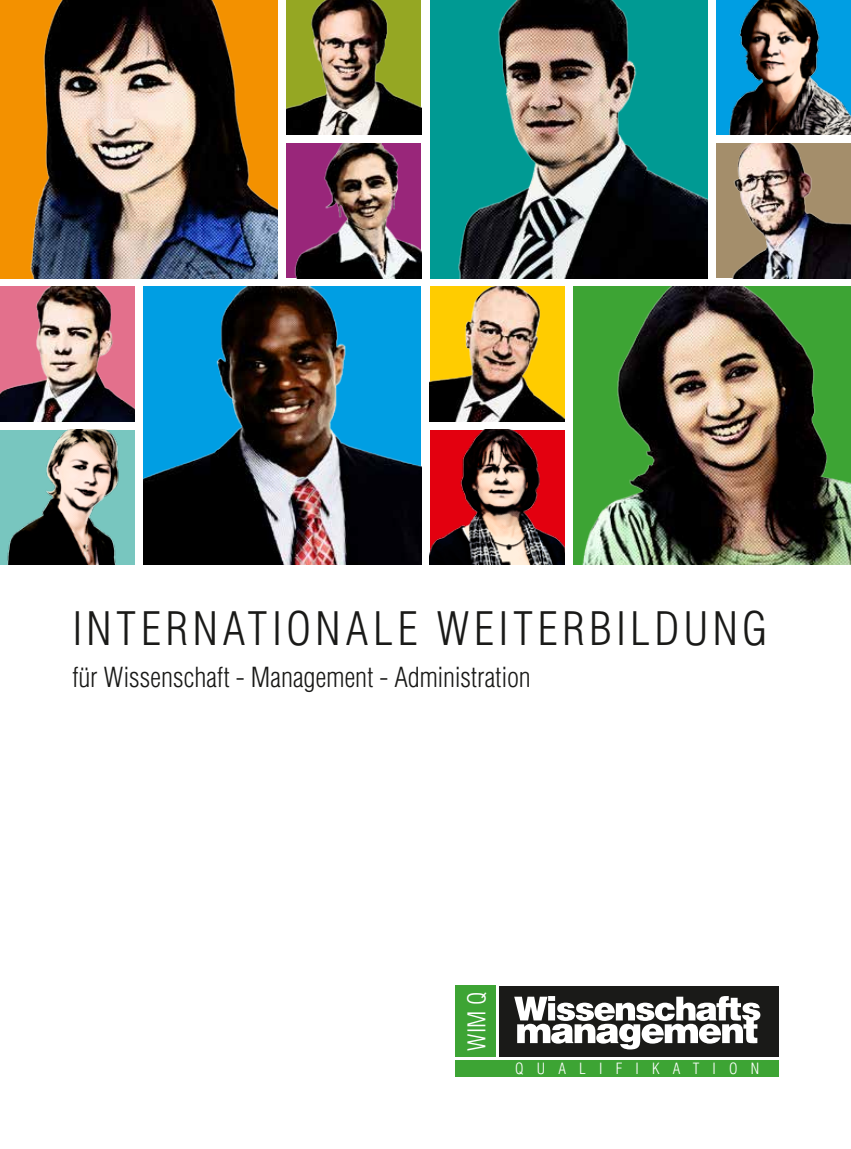
<style>
.page{position:relative;width:851px;height:1149px;background:#fff}
.page>*{position:absolute;margin:0;border:0;box-sizing:border-box;transform-origin:0 0}
.t1{font:300 condensed 45px "Helvetica LT Std";letter-spacing:.1em;color:#1a1a18}
.t2{font:300 condensed 27px "Helvetica LT Std";color:#1a1a18}
.t3{font:300 condensed 23.85px "Helvetica LT Std";color:#fff}
.t4{font:300 condensed 15.15px "Helvetica LT Std";letter-spacing:.87em;color:#fff}
</style>
<div class="page">
<div style="left:498px;top:985px;width:280px;height:71px;background:#1a1a18"></div>
<div style="left:455px;top:985px;width:40px;height:71px;background:#3da434"></div>
<svg style="left:514px;top:996px;width:246px;height:53px"></svg>
<div style="left:455px;top:1059px;width:323px;height:17px;background:#3da434"></div>
<img style="left:286px;top:0;width:135px;height:135px">
<img style="left:286px;top:143px;width:135px;height:135px">
<img style="left:0;top:286px;width:135px;height:135px">
<img style="left:429px;top:286px;width:135px;height:135px">
<img style="left:716px;top:0;width:134px;height:135px">
<img style="left:0;top:429px;width:135px;height:135px">
<img style="left:429px;top:429px;width:135px;height:135px">
<div style="left:716px;top:143px;width:134px;height:135px;background:#a48e6b"></div>
<img style="left:732px;top:143px;width:118px;height:135px">
<img style="left:143px;top:286px;width:278px;height:278px">
<div style="left:0;top:0;width:278px;height:278px;background:#f39100"></div>
<img style="left:30px;top:0;width:248px;height:278px">
<img style="left:573px;top:286px;width:277px;height:278px">
<img style="left:430px;top:0;width:277px;height:278px">
<h1 class="t1" style="left:72px;top:600px;width:696px">INTERNATIONALE WEITERBILDUNG</h1>
<p class="t2" style="left:72px;top:660px;width:460px">für Wissenschaft - Management - Administration</p>
<p class="t3" style="left:462px;top:1050px;width:60px;rotate:-90deg">WIM Q</p>
<p class="t4" style="left:515px;top:1058px;width:245px">QUALIFIKATION</p>
</div>
